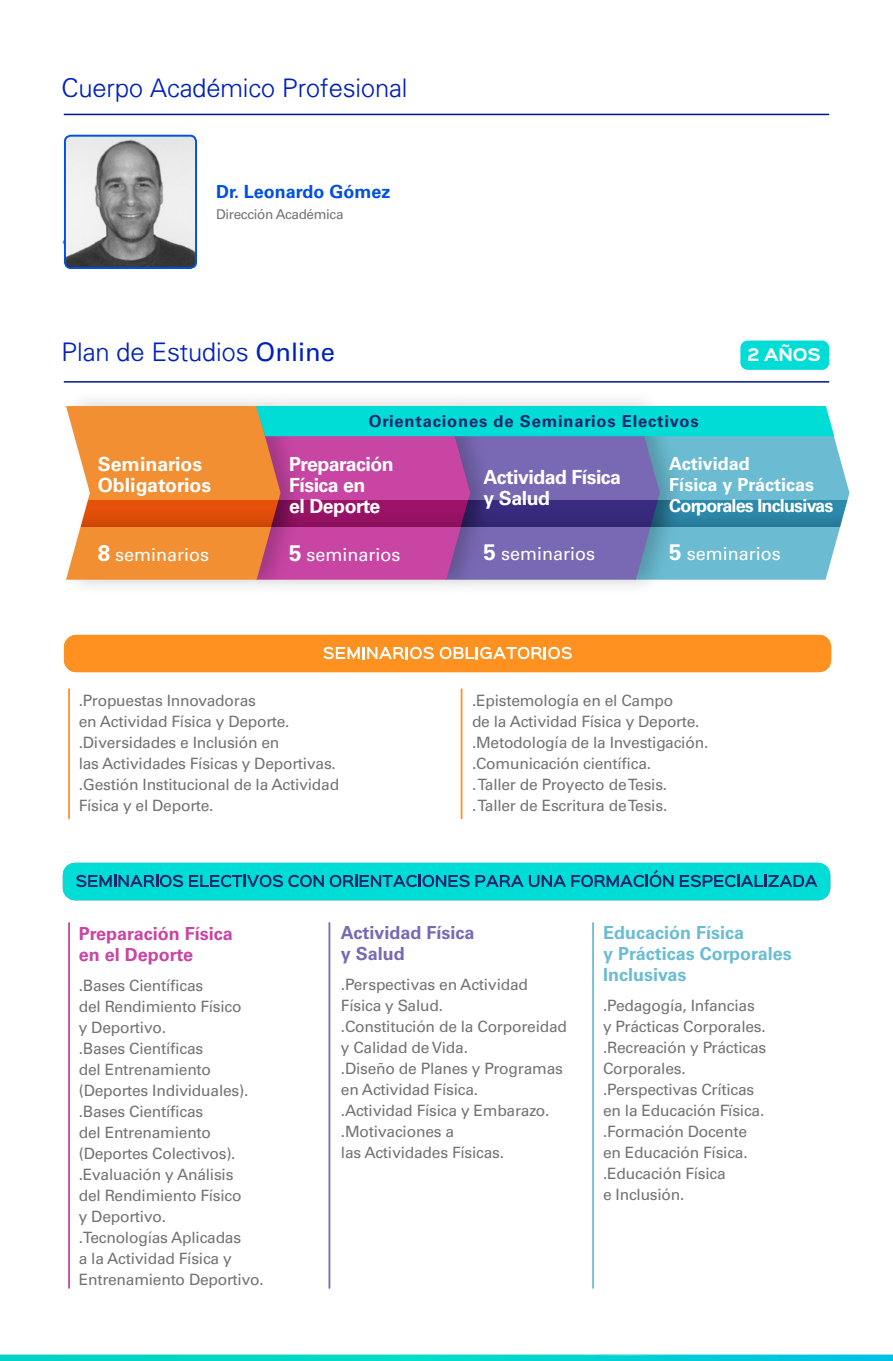
<style>
.page{position:relative;width:893px;height:1361px;background:#fff}
.page>*{position:absolute;margin:0;border:0;box-sizing:border-box;transform-origin:0 0}
.t1{font:300 25.5px "Univers";color:#0020ba}
.t2{font:500 22.5px "Sinkin Sans 500";color:#46b2a0}
.t3{font:700 19.5px/21px "Univers LT Std";letter-spacing:-.025em;color:#fff}
.t4{font:700 19.5px/21px "Univers LT Std";color:#fff}
.t5{font:700 18px/21px "Univers LT Std";letter-spacing:-.02em;color:#fff}
.t6{font:700 18px/21px "Univers LT Std";color:#6bbcd2}
.t7{font:18px "Univers LT Std";color:#fff}
.t8{font:700 18px/21px "Univers LT Std";color:#c845a4}
.t9{font:700 18px/21px "Univers LT Std";color:#7969b3}
.t10{font:700 18px "Univers LT Std";color:#0050e0}
.t11{font:700 16.5px "Univers LT Std";letter-spacing:.05em;color:#17266e}
.t12{font:700 15.75px "Sinkin Sans 700";color:#fff}
.t13{font:15.6px/21px "Univers LT Std";letter-spacing:-.015em;color:#737373}
.t14{font:13.5px "Univers LT Std";letter-spacing:-.025em;color:#737373}
.s1{font-family:"Univers LT Std";font-weight:400}
.s2{font-weight:700;font-size:22.5px}
</style>
<div class="page">
<svg style="left:66px;top:406px;width:783px;height:174px;background:#8f8495"></svg>
<hr style="left:64px;top:114px;width:765px;height:1px;background:#00188d">
<hr style="left:64px;top:381px;width:765px;height:2px;background:#00188d">
<div style="left:740px;top:340px;width:89px;height:30px;background:#00dcd6;border-radius:7px"></div>
<hr style="left:68px;top:689px;width:2px;height:129px;background:#ff9021">
<hr style="left:68px;top:923px;width:2px;height:365px;background:#c845a4">
<hr style="left:328px;top:923px;width:2px;height:365px;background:#7969b3">
<hr style="left:592px;top:923px;width:2px;height:365px;background:#6bbcd2">
<hr style="left:461px;top:689px;width:1px;height:129px;background:#ff9021">
<div style="left:63px;top:863px;width:767px;height:37px;background:#00dcd6;border-radius:13px"></div>
<svg style="left:64px;top:863px;width:765px;height:36px"></svg>
<div style="left:64px;top:635px;width:767px;height:37px;background:#ff9121;border-radius:13px"></div>
<svg style="left:65px;top:635px;width:765px;height:36px"></svg>
<img style="left:0;top:1354px;width:893px;height:7px">
<img style="left:584px;top:1354px;width:81px;height:1px">
<img style="left:65px;top:136px;width:131px;height:130px">
<div style="left:64px;top:135px;width:133px;height:134px;border:2px solid #0050e0;border-radius:6px"></div>
<h1 class="t1" style="left:62px;top:73px;width:347px">Cuerpo Académico Profesional</h1>
<h2 class="t2" style="left:62px;top:216px;width:14px">..</h2>
<p class="t10" style="left:216px;top:181px;width:176px">Dr. Leonardo Gómez</p>
<p class="t14" style="left:216px;top:206px;width:129px">Dirección Académica</p>
<h1 class="t1" style="left:62px;top:337px;width:275px">Plan de Estudios <span class="s1">Online</span></h1>
<p class="t12" style="left:747px;top:347px;width:75px">2 AÑOS</p>
<p class="t4" style="left:98px;top:453px;width:115px">Seminarios<br>Obligatorios</p>
<p class="t7" style="left:98px;top:544px;width:113px"><span class="s2">8</span> seminarios</p>
<p class="t11" style="left:369px;top:411px;width:331px">Orientaciones de Seminarios Electivos</p>
<p class="t3" style="left:289px;top:453px;width:106px">Preparación<br>Física en<br>el Deporte</p>
<p class="t7" style="left:289px;top:544px;width:113px"><span class="s2">5</span> seminarios</p>
<p class="t3" style="left:484px;top:467px;width:139px">Actividad Física y Salud</p>
<p class="t7" style="left:484px;top:543px;width:113px"><span class="s2">5</span> seminarios</p>
<p class="t5" style="left:669px;top:453px;width:166px">Actividad<br>Física y Prácticas<br>Corporales Inclusivas</p>
<p class="t7" style="left:669px;top:543px;width:113px"><span class="s2">5</span> seminarios</p>
<p class="t13" style="left:79px;top:690px;width:262px">.Propuestas Innovadoras<br>en Actividad Física y Deporte. .Diversidades e Inclusión en<br>las Actividades Físicas y Deportivas. .Gestión Institucional de la Actividad<br>Física y el Deporte.</p>
<p class="t13" style="left:472px;top:690px;width:238px">.Epistemología en el Campo<br>de la Actividad Física y Deporte. .Metodología de la Investigación. .Comunicación científica.<br>. Taller de Proyecto de Tesis.<br>. Taller de Escritura de Tesis.</p>
<p class="t8" style="left:79px;top:923px;width:156px">Preparación Física en el Deporte</p>
<p class="t13" style="left:79px;top:975px;width:186px">.Bases Científicas<br>del Rendimiento Físico<br>y Deportivo.<br>.Bases Científicas<br>del Entrenamiento (Deportes Individuales). .Bases Científicas<br>del Entrenamiento (Deportes Colectivos). .Evaluación y Análisis<br>del Rendimiento Físico<br>y Deportivo.<br>.Tecnologías Aplicadas<br>a la Actividad Física y<br>Entrenamiento Deportivo.</p>
<p class="t9" style="left:341px;top:922px;width:135px">Actividad Física y Salud</p>
<p class="t13" style="left:341px;top:974px;width:228px">.Perspectivas en Actividad<br>Física y Salud.<br>.Constitución de la Corporeidad y Calidad de Vida.<br>.Diseño de Planes y Programas en Actividad Física.<br>.Actividad Física y Embarazo. .Motivaciones a<br>las Actividades Físicas.</p>
<p class="t6" style="left:603px;top:922px;width:190px">Educación Física<br>y Prácticas Corporales<br>Inclusivas</p>
<p class="t13" style="left:603px;top:995px;width:165px">.Pedagogía, Infancias y Prácticas Corporales. .Recreación y Prácticas<br>Corporales. .Perspectivas Críticas en la Educación Fïsica. .Formación Docente en Educación Física. .Educación Física<br>e Inclusión.</p>
</div>
